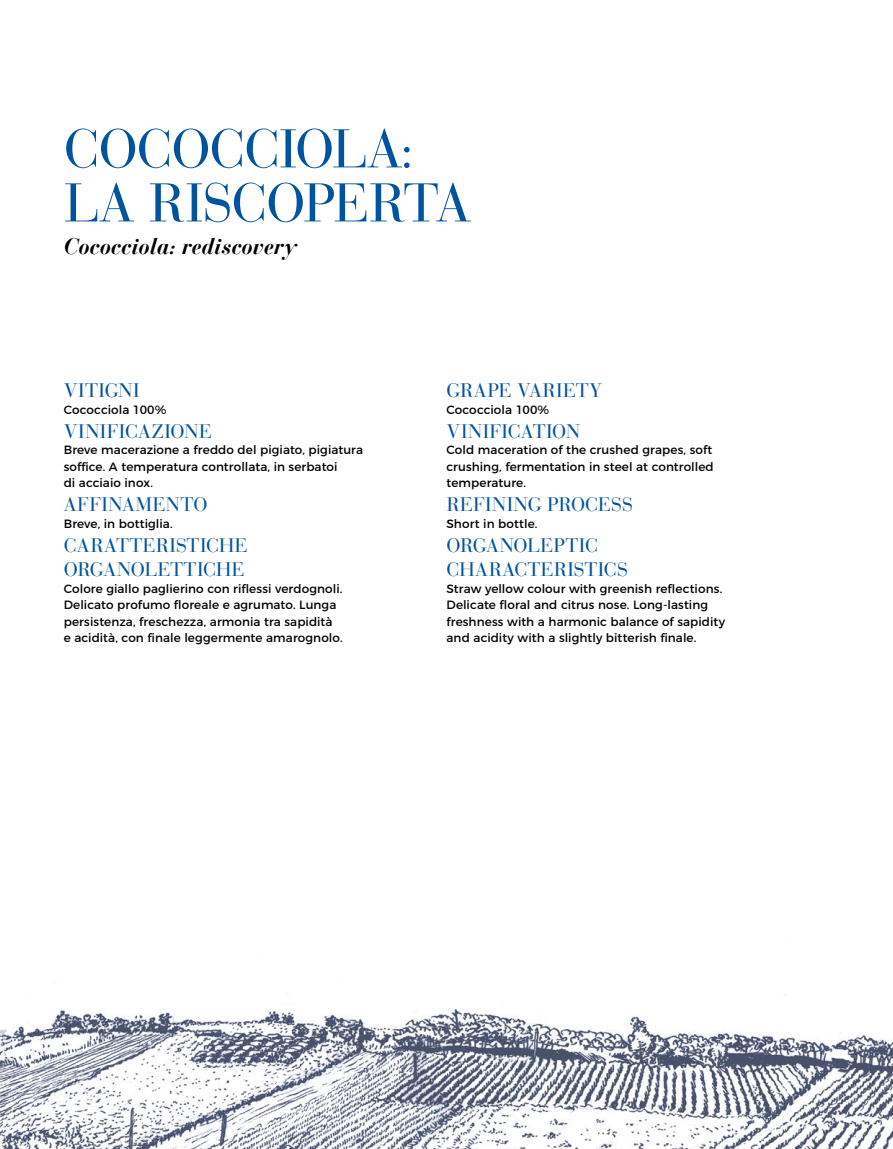
<style>
.page{position:relative;width:893px;height:1149px;background:#fff}
.page>*{position:absolute;margin:0;border:0;box-sizing:border-box;transform-origin:0 0}
.t1{font:54px/54px "Bauer Bodoni";letter-spacing:-.025em;color:#00539e}
.t2{font:22.5px "Bauer Bodoni Bold Italic Os F";letter-spacing:-.005em;color:#000}
.t3{font:19.5px/24px "Bauer Bodoni";letter-spacing:.01em;color:#00539e}
.t4{font:12px/16.5px "Montserrat";letter-spacing:.005em;color:#000}
</style>
<div class="page">
<img style="left:0;top:994px;width:893px;height:154px">
<h1 class="t1" style="left:64px;top:122px;width:409px">COCOCCIOLA:<br>LA RISCOPERTA</h1>
<h2 class="t2" style="left:64px;top:233px;width:235px">Cococciola: rediscovery</h2>
<h3 class="t3" style="left:64px;top:379px;width:77px">VITIGNI</h3>
<p class="t4" style="left:64px;top:400px;width:104px">Cococciola 100%</p>
<h3 class="t3" style="left:64px;top:419px;width:150px">VINIFICAZIONE</h3>
<p class="t4" style="left:64px;top:441px;width:301px">Breve macerazione a freddo del pigiato, pigiatura soffice. A temperatura controllata, in serbatoi<br>di acciaio inox.</p>
<h3 class="t3" style="left:64px;top:493px;width:145px">AFFINAMENTO</h3>
<p class="t4" style="left:64px;top:514px;width:110px">Breve, in bottiglia.</p>
<h3 class="t3" style="left:64px;top:533px;width:186px">CARATTERISTICHE<br>ORGANOLETTICHE</h3>
<p class="t4" style="left:64px;top:579px;width:280px">Colore giallo paglierino con riflessi verdognoli.<br>Delicato profumo floreale e agrumato. Lunga persistenza, freschezza, armonia tra sapidità<br>e acidità, con finale leggermente amarognolo.</p>
<h3 class="t3" style="left:446px;top:379px;width:157px">GRAPE VARIETY</h3>
<p class="t4" style="left:446px;top:400px;width:104px">Cococciola 100%</p>
<h3 class="t3" style="left:446px;top:419px;width:135px">VINIFICATION</h3>
<p class="t4" style="left:446px;top:441px;width:269px;text-align:justify">Cold maceration of the crushed grapes, soft crushing, fermentation in steel at controlled temperature.</p>
<h3 class="t3" style="left:446px;top:493px;width:188px">REFINING PROCESS</h3>
<p class="t4" style="left:446px;top:514px;width:93px">Short in bottle.</p>
<h3 class="t3" style="left:446px;top:533px;width:183px">ORGANOLEPTIC<br>CHARACTERISTICS</h3>
<p class="t4" style="left:446px;top:579px;width:280px">Straw yellow colour with greenish reflections.<br>Delicate floral and citrus nose. Long-lasting freshness with a harmonic balance of sapidity and acidity with a slightly bitterish finale.</p>
</div>
